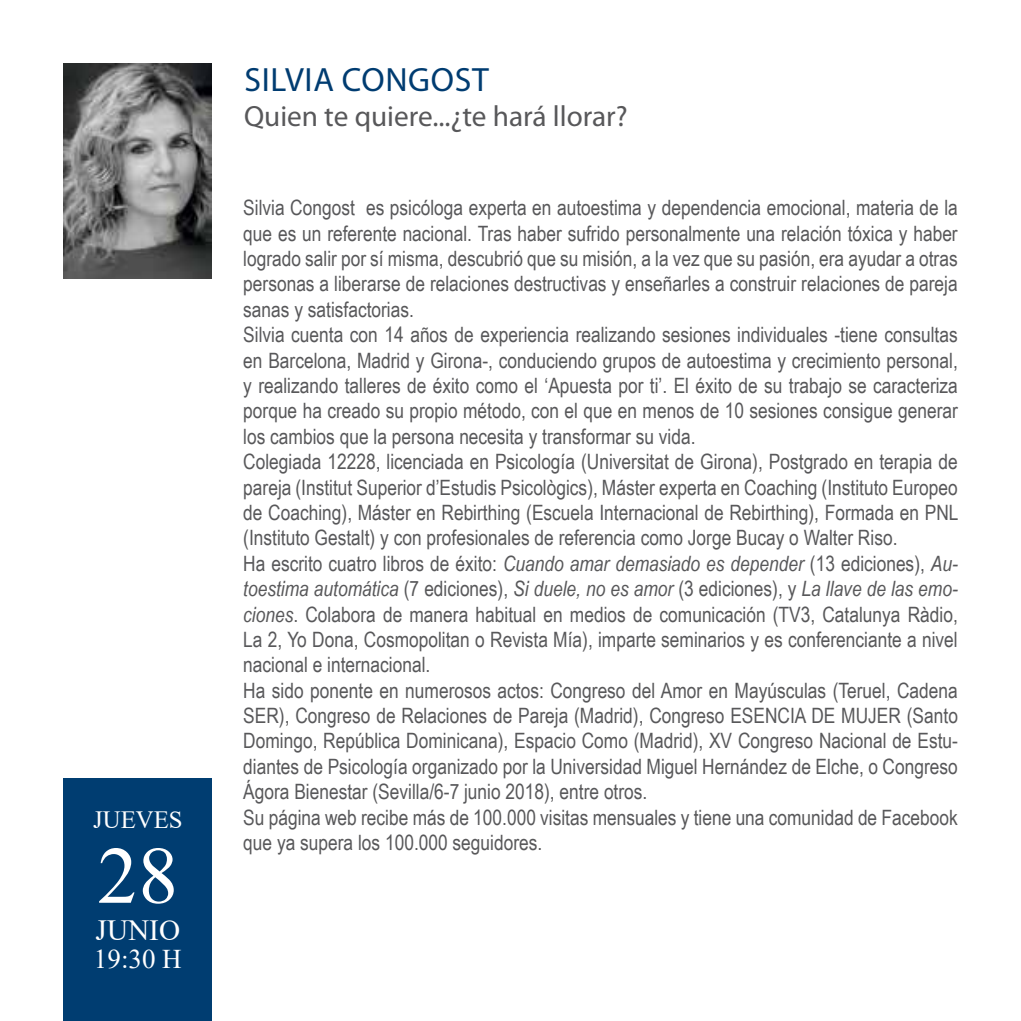
<style>
.page{position:relative;width:1021px;height:1021px;background:#fff}
.page>*{position:absolute;margin:0;border:0;box-sizing:border-box;transform-origin:0 0}
.t1{font:81px "Times New Roman";color:#fff}
.t2{font:33.75px "Myriad Pro";letter-spacing:.02em;color:#003c71}
.t3{font:29.25px "Myriad Pro";color:#58585a}
.t4{font:29.25px "Times New Roman";color:#fff}
.t5{font:27px "Times New Roman";color:#fff}
.t6{font:24.75px "Times New Roman";color:#fff}
.t7{font:21.15px/25.4px "Arial Narrow";color:#58585a}
.s1{font-style:italic}
</style>
<div class="page">
<div style="left:64px;top:778px;width:148px;height:242px;background:#003d71"></div>
<img style="left:64px;top:64px;width:148px;height:214px">
<p class="t6" style="left:93px;top:801px;width:91px">JUEVES</p>
<h1 class="t1" style="left:97px;top:818px;width:82px">28</h1>
<h3 class="t4" style="left:96px;top:909px;width:86px">JUNIO</h3>
<p class="t5" style="left:94px;top:939px;width:89px">19:30 H</p>
<h2 class="t2" style="left:244px;top:61px;width:246px">SILVIA CONGOST</h2>
<h3 class="t3" style="left:244px;top:100px;width:385px">Quien te quiere...¿te hará llorar?</h3>
<p class="t7" style="left:243px;top:194px;width:716px">Silvia Congost es psicóloga experta en autoestima y dependencia emocional, materia de la que es un referente nacional. Tras haber sufrido personalmente una relación tóxica y haber logrado salir por sí misma, descubrió que su misión, a la vez que su pasión, era ayudar a otras personas a liberarse de relaciones destructivas y enseñarles a construir relaciones de pareja sanas y satisfactorias.<br>Silvia cuenta con 14 años de experiencia realizando sesiones individuales -tiene consultas en Barcelona, Madrid y Girona-, conduciendo grupos de autoestima y crecimiento personal, y realizando talleres de éxito como el ‘Apuesta por ti’. El éxito de su trabajo se caracteriza porque ha creado su propio método, con el que en menos de 10 sesiones consigue generar los cambios que la persona necesita y transformar su vida.<br>Colegiada 12228, licenciada en Psicología (Universitat de Girona), Postgrado en terapia de pareja (Institut Superior d’Estudis Psicològics), Máster experta en Coaching (Instituto Europeo de Coaching), Máster en Rebirthing (Escuela Internacional de Rebirthing), Formada en PNL (Instituto Gestalt) y con profesionales de referencia como Jorge Bucay o Walter Riso.<br>Ha escrito cuatro libros de éxito: <span class="s1">Cuando amar demasiado es depender</span> (13 ediciones), <span class="s1">Au&shy;toestima automática</span> (7 ediciones), <span class="s1">Si duele, no es amor</span> (3 ediciones), y <span class="s1">La llave de las emo&shy;ciones</span>. Colabora de manera habitual en medios de comunicación (TV3, Catalunya Ràdio, La 2, Yo Dona, Cosmopolitan o Revista Mía), imparte seminarios y es conferenciante a nivel nacional e internacional.<br>Ha sido ponente en numerosos actos: Congreso del Amor en Mayúsculas (Teruel, Cadena SER), Congreso de Relaciones de Pareja (Madrid), Congreso ESENCIA DE MUJER (Santo Domingo, República Dominicana), Espacio Como (Madrid), XV Congreso Nacional de Estu&shy;diantes de Psicología organizado por la Universidad Miguel Hernández de Elche, o Congreso Ágora Bienestar (Sevilla/6-7 junio 2018), entre otros.<br>Su página web recibe más de 100.000 visitas mensuales y tiene una comunidad de Facebook que ya supera los 100.000 seguidores.</p>
</div>
